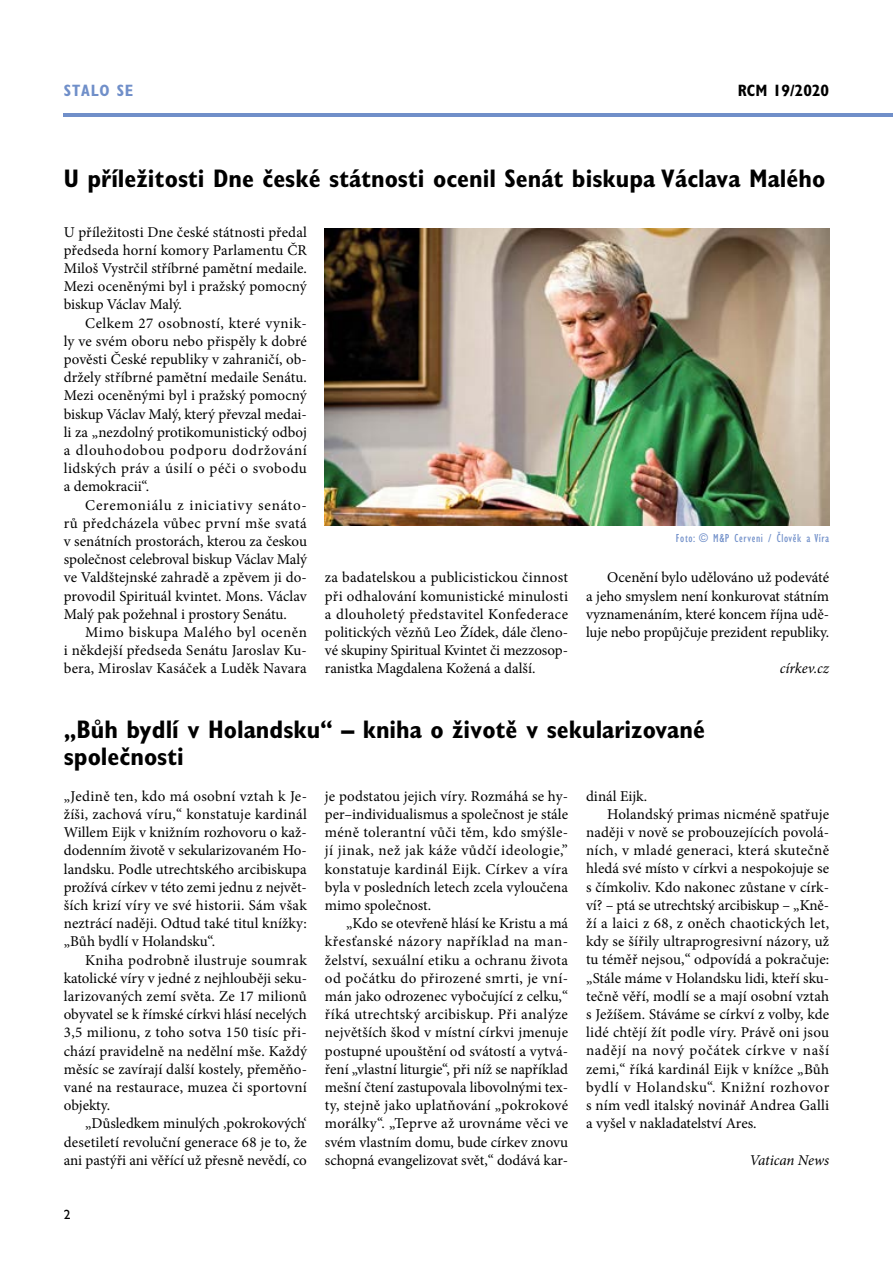
<style>
.page{position:relative;width:893px;height:1263px;background:#fff}
.page>*{position:absolute;margin:0;border:0;box-sizing:border-box;transform-origin:0 0}
.t1{font:700 condensed 25.5px/27px "Gill Sans Std";color:#000}
.t2{font:700 condensed 16.5px "Gill Sans Std";color:#000}
.t3{font:700 condensed 16.5px "Gill Sans Std";color:#708fc9}
.t4{font:15px/18.1px "Minion Pro";letter-spacing:.005em;color:#000;text-align:justify}
.t5{font:15px "Minion Pro";letter-spacing:.025em;color:#000}
.t6{font:15px "Minion Pro";letter-spacing:.04em;color:#000}
.t7{font:italic 15px "Minion Pro";letter-spacing:-.005em;color:#000}
.t8{font:13.5px "Gill Sans Std";color:#000}
.t9{font:condensed 12px "Gill Sans Std";letter-spacing:.05em;color:#708fc9}
</style>
<div class="page">
<hr style="left:64px;top:113px;width:829px;height:4px;background:#708fc9">
<img style="left:325px;top:228px;width:504px;height:297px">
<p class="t3" style="left:64px;top:81px;width:71px">stalo se</p>
<p class="t2" style="left:738px;top:81px;width:93px">RCM 19/2020</p>
<h1 class="t1" style="left:64px;top:165px;width:763px">U příležitosti Dne české státnosti ocenil Senát biskupa Václava Malého</h1>
<p class="t4" style="left:64px;top:223px;width:245px">U příležitosti Dne české státnosti předal předseda horní komory Parlamentu ČR Miloš Vystrčil stříbrné pamětní medaile.<br>Mezi oceněnými byl i pražský pomocný biskup Václav Malý.</p>
<p class="t4" style="left:64px;top:314px;width:245px;text-indent:21px">Celkem 27 osobností, které vynik&shy;ly ve svém oboru nebo přispěly k dobré pověsti České republiky v zahraničí, ob&shy;držely stříbrné pamětní medaile Senátu.<br>Mezi oceněnými byl i pražský pomocný biskup Václav Malý, který převzal medai&shy;li za „nezdolný protikomunistický odboj a dlouhodobou podporu dodržování lidských práv a úsilí o péči o svobodu a demokracii“.</p>
<p class="t4" style="left:64px;top:496px;width:245px;text-indent:21px">Ceremoniálu z iniciativy senáto&shy;rů předcházela vůbec první mše svatá v senátních prostorách, kterou za českou společnost celebroval biskup Václav Malý ve Valdštejnské zahradě a zpěvem ji do&shy;provodil Spirituál kvintet. Mons. Václav Malý pak požehnal i prostory Senátu.</p>
<p class="t4" style="left:64px;top:623px;width:245px;text-indent:21px">Mimo biskupa Malého byl oceněn i někdejší předseda Senátu Jaroslav Ku&shy;bera, Miroslav Kasáček a Luděk Navara</p>
<p class="t9" style="left:676px;top:531px;width:155px">Foto: © M&amp;P Cerveni / Člověk a Víra</p>
<p class="t4" style="left:325px;top:568px;width:245px">za badatelskou a publicistickou činnost při odhalování komunistické minulosti a dlouholetý představitel Konfederace politických vězňů Leo Žídek, dále členo&shy;vé skupiny Spiritual Kvintet či mezzosop&shy;ranistka Magdalena Kožená a další.</p>
<p class="t4" style="left:586px;top:568px;width:245px;text-indent:21px">Ocenění bylo udělováno už podeváté a jeho smyslem není konkurovat státním vyznamenáním, které koncem října udě&shy;luje nebo propůjčuje prezident republiky.</p>
<p class="t7" style="left:780px;top:658px;width:51px">církev.cz</p>
<h1 class="t1" style="left:64px;top:716px;width:643px">„Bůh bydlí v Holandsku“ – kniha o životě v sekularizované společnosti</h1>
<p class="t4" style="left:64px;top:787px;width:245px">„Jedině ten, kdo má osobní vztah k Je&shy;žíši, zachová víru,“ konstatuje kardinál Willem Eijk v knižním rozhovoru o kaž&shy;dodenním životě v sekularizovaném Ho&shy;landsku. Podle utrechtského arcibiskupa prožívá církev v této zemi jednu z největ&shy;ších krizí víry ve své historii. Sám však neztrácí naději. Odtud také titul knížky: „Bůh bydlí v Holandsku“.</p>
<p class="t4" style="left:64px;top:951px;width:245px;text-indent:21px">Kniha podrobně ilustruje soumrak katolické víry v jedné z nejhlouběji seku&shy;larizovaných zemí světa. Ze 17 milionů obyvatel se k římské církvi hlásí necelých 3,5 milionu, z toho sotva 150 tisíc při&shy;chází pravidelně na nedělní mše. Každý měsíc se zavírají další kostely, přeměňo&shy;vané na restaurace, muzea či sportovní objekty.</p>
<p class="t4" style="left:64px;top:1114px;width:245px;text-indent:21px">„Důsledkem minulých ‚pokrokových‘ desetiletí revoluční generace 68 je to, že ani pastýři ani věřící už přesně nevědí, co</p>
<p class="t4" style="left:586px;top:787px;width:63px">dinál Eijk.</p>
<p class="t4" style="left:607px;top:805px;width:223px">Holandský primas nicméně spatřuje</p>
<p class="t4" style="left:586px;top:823px;width:245px">naději v nově se probouzejících povolá-</p>
<p class="t5" style="left:586px;top:840px;width:245px">ních, v mladé generaci, která skutečně</p>
<p class="t4" style="left:586px;top:860px;width:245px">hledá své místo v církvi a nespokojuje se</p>
<p class="t4" style="left:586px;top:878px;width:245px">s čímkoliv. Kdo nakonec zůstane v círk-</p>
<p class="t4" style="left:586px;top:896px;width:245px">ví? – ptá se utrechtský arcibiskup – „Kně-</p>
<p class="t5" style="left:586px;top:913px;width:245px">ží a laici z 68, z oněch chaotických let,</p>
<p class="t4" style="left:586px;top:932px;width:245px">kdy se šířily ultraprogresivní názory, už</p>
<p class="t4" style="left:586px;top:951px;width:245px">tu téměř nejsou,“ odpovídá a pokračuje:</p>
<p class="t4" style="left:586px;top:969px;width:245px">„Stále máme v Holandsku lidi, kteří sku-</p>
<p class="t4" style="left:586px;top:987px;width:245px">tečně věří, modlí se a mají osobní vztah</p>
<p class="t4" style="left:586px;top:1005px;width:245px">s Ježíšem. Stáváme se církví z volby, kde</p>
<p class="t4" style="left:586px;top:1023px;width:245px">lidé chtějí žít podle víry. Právě oni jsou</p>
<p class="t6" style="left:586px;top:1040px;width:245px">nadějí na nový počátek církve v naší</p>
<p class="t4" style="left:586px;top:1060px;width:245px">zemi,“ říká kardinál Eijk v knížce „Bůh</p>
<p class="t6" style="left:586px;top:1077px;width:245px">bydlí v Holandsku“. Knižní rozhovor</p>
<p class="t4" style="left:586px;top:1096px;width:245px">s ním vedl italský novinář Andrea Galli</p>
<p class="t4" style="left:586px;top:1114px;width:172px">a vyšel v nakladatelství Ares.</p>
<p class="t7" style="left:749px;top:1149px;width:81px">Vatican News</p>
<p class="t4" style="left:325px;top:787px;width:245px">je podstatou jejich víry. Rozmáhá se hy&shy;per–individualismus a společnost je stále méně tolerantní vůči těm, kdo smýšle&shy;jí jinak, než jak káže vůdčí ideologie,” konstatuje kardinál Eijk. Církev a víra byla v posledních letech zcela vyloučena mimo společnost.</p>
<p class="t4" style="left:325px;top:914px;width:245px;text-indent:21px">„Kdo se otevřeně hlásí ke Kristu a má křesťanské názory například na man&shy;želství, sexuální etiku a ochranu života od počátku do přirozené smrti, je vní&shy;mán jako odrozenec vybočující z celku,“ říká utrechtský arcibiskup. Při analýze největších škod v místní církvi jmenuje postupné upouštění od svátostí a vytvá&shy;ření „vlastní liturgie“, při níž se například mešní čtení zastupovala libovolnými tex&shy;ty, stejně jako uplatňování „pokrokové morálky“. „Teprve až urovnáme věci ve svém vlastním domu, bude církev znovu schopná evangelizovat svět,“ dodává kar-</p>
<p class="t8" style="left:64px;top:1207px;width:8px">2</p>
</div>
